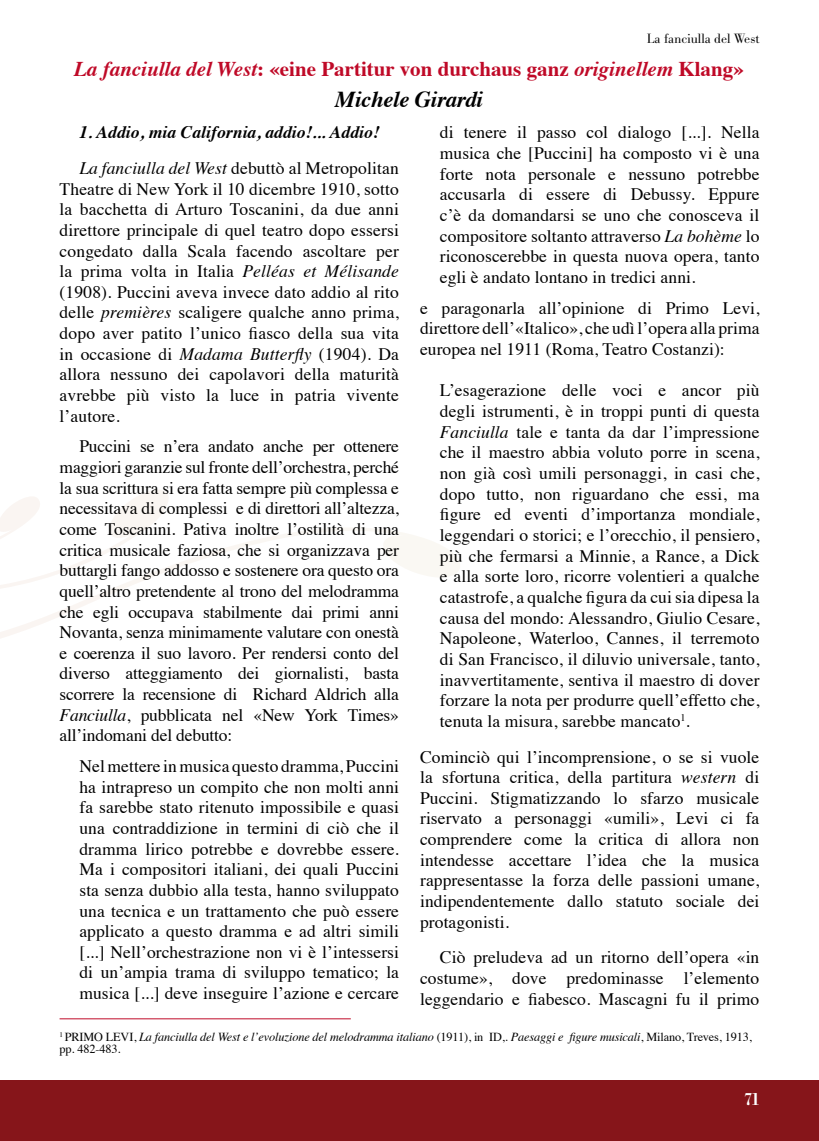
<style>
.page{position:relative;width:819px;height:1141px;background:#fff}
.page>*{position:absolute;margin:0;border:0;box-sizing:border-box;transform-origin:0 0}
.t1{font:italic 700 22.75px "Times";letter-spacing:-.01em;color:#000}
.t2{font:700 21px "Times";color:#bf0927}
.t3{font:700 condensed 19.25px "Bodoni";color:#fff}
.t4{font:17.5px/20.7px "Times";letter-spacing:.005em;color:#000;text-align:justify}
.t5{font:italic 700 17.5px/35.5px "Times";letter-spacing:.005em;color:#000}
.t6{font:300 14px "Bodoni Antiqua T";color:#000}
.t7{font:italic 12.25px/12.2px "Times";letter-spacing:-.01em;color:#000}
.s1{font-style:italic}
.s2{font-weight:400}
.s3{font-weight:400;font-style:normal}
.s4{font-style:normal}
</style>
<div class="page">
<div style="left:0;top:1080px;width:819px;height:61px;background:#86151a"></div>
<svg style="left:0;top:490px;width:460px;height:148px"></svg>
<hr style="left:60px;top:1018px;width:291px;height:1px;background:#bf0927">
<p class="t6" style="left:646px;top:30px;width:114px">La fanciulla del West</p>
<p class="t2" style="left:74px;top:49px;width:671px"><span class="s1">La fanciulla del West</span>: «eine Partitur von durchaus ganz <span class="s1">originellem</span> Klang»</p>
<h1 class="t1" style="left:335px;top:78px;width:149px">Michele Girardi</h1>
<p class="t5" style="left:79px;top:113px;width:321px">1. Addio, mia California, addio!... Addio!<br><span class="s2">La fanciulla del West</span> <span class="s3">debuttò al Metropolitan</span></p>
<p class="t4" style="left:60px;top:177px;width:341px">Theatre di New York il 10 dicembre 1910, sotto la bacchetta di Arturo Toscanini, da due anni direttore principale di quel teatro dopo essersi congedato dalla Scala facendo ascoltare per la prima volta in Italia <span class="s1">Pelléas et Mélisande </span>(1908). Puccini aveva invece dato addio al rito delle <span class="s1">premières</span> scaligere qualche anno prima, dopo aver patito l’unico fiasco della sua vita in occasione di <span class="s1">Madama Butterfly</span> (1904). Da allora nessuno dei capolavori della maturità avrebbe più visto la luce in patria vivente l’autore.</p>
<p class="t4" style="left:60px;top:435px;width:341px;text-indent:20px">Puccini se n’era andato anche per ottenere maggiori garanzie sul fronte dell’orchestra, perché la sua scrittura si era fatta sempre più complessa e necessitava di complessi e di direttori all’altezza, come Toscanini. Pativa inoltre l’ostilità di una critica musicale faziosa, che si organizzava per buttargli fango addosso e sostenere ora questo ora quell’altro pretendente al trono del melodramma che egli occupava stabilmente dai primi anni Novanta, senza minimamente valutare con onestà e coerenza il suo lavoro. Per rendersi conto del diverso atteggiamento dei giornalisti, basta scorrere la recensione di Richard Aldrich alla <span class="s1">Fanciulla</span>, pubblicata nel «New York Times» all’indomani del debutto:</p>
<p class="t4" style="left:79px;top:754px;width:321px">Nel mettere in musica questo dramma, Puccini ha intrapreso un compito che non molti anni fa sarebbe stato ritenuto impossibile e quasi una contraddizione in termini di ciò che il dramma lirico potrebbe e dovrebbe essere.<br>Ma i compositori italiani, dei quali Puccini sta senza dubbio alla testa, hanno sviluppato una tecnica e un trattamento che può essere applicato a questo dramma e ad altri simili [...] Nell’orchestrazione non vi è l’intessersi di un’ampia trama di sviluppo tematico; la musica [...] deve inseguire l’azione e cercare</p>
<p class="t4" style="left:440px;top:121px;width:321px">di tenere il passo col dialogo [...]. Nella musica che [Puccini] ha composto vi è una forte nota personale e nessuno potrebbe accusarla di essere di Debussy. Eppure c’è da domandarsi se uno che conosceva il compositore soltanto attraverso <span class="s1">La bohème</span> lo riconoscerebbe in questa nuova opera, tanto egli è andato lontano in tredici anni.</p>
<p class="t4" style="left:420px;top:296px;width:341px">e paragonarla all’opinione di Primo Levi, direttore dell’«Italico», che udì l’opera alla prima europea nel 1911 (Roma, Teatro Costanzi):</p>
<p class="t4" style="left:440px;top:379px;width:321px">L’esagerazione delle voci e ancor più degli istrumenti, è in troppi punti di questa <span class="s1">Fanciulla</span> tale e tanta da dar l’impressione che il maestro abbia voluto porre in scena, non già così umili personaggi, in casi che, dopo tutto, non riguardano che essi, ma figure ed eventi d’importanza mondiale, leggendari o storici; e l’orecchio, il pensiero, più che fermarsi a Minnie, a Rance, a Dick e alla sorte loro, ricorre volentieri a qualche catastrofe, a qualche figura da cui sia dipesa la causa del mondo: Alessandro, Giulio Cesare, Napoleone, Waterloo, Cannes, il terremoto di San Francisco, il diluvio universale, tanto, inavvertitamente, sentiva il maestro di dover forzare la nota per produrre quell’effetto che, tenuta la misura, sarebbe mancato<sup>1</sup>.</p>
<p class="t4" style="left:420px;top:745px;width:341px">Cominciò qui l’incomprensione, o se si vuole la sfortuna critica, della partitura <span class="s1">western</span> di Puccini. Stigmatizzando lo sfarzo musicale riservato a personaggi «umili», Levi ci fa comprendere come la critica di allora non intendesse accettare l’idea che la musica rappresentasse la forza delle passioni umane, indipendentemente dallo statuto sociale dei protagonisti.</p>
<p class="t4" style="left:420px;top:946px;width:341px;text-indent:20px">Ciò preludeva ad un ritorno dell’opera «in costume», dove predominasse l’elemento leggendario e fiabesco. Mascagni fu il primo</p>
<p class="t7" style="left:60px;top:1030px;width:693px"><sup>1</sup> <span class="s4">PRIMO LEVI,</span> La fanciulla del West e l’evoluzione del melodramma italiano <span class="s4">(1911), in ID,.</span> Paesaggi e figure musicali<span class="s4">, Milano, Treves, 1913, pp. 482-483.</span></p>
<p class="t3" style="left:744px;top:1088px;width:16px">71</p>
</div>
